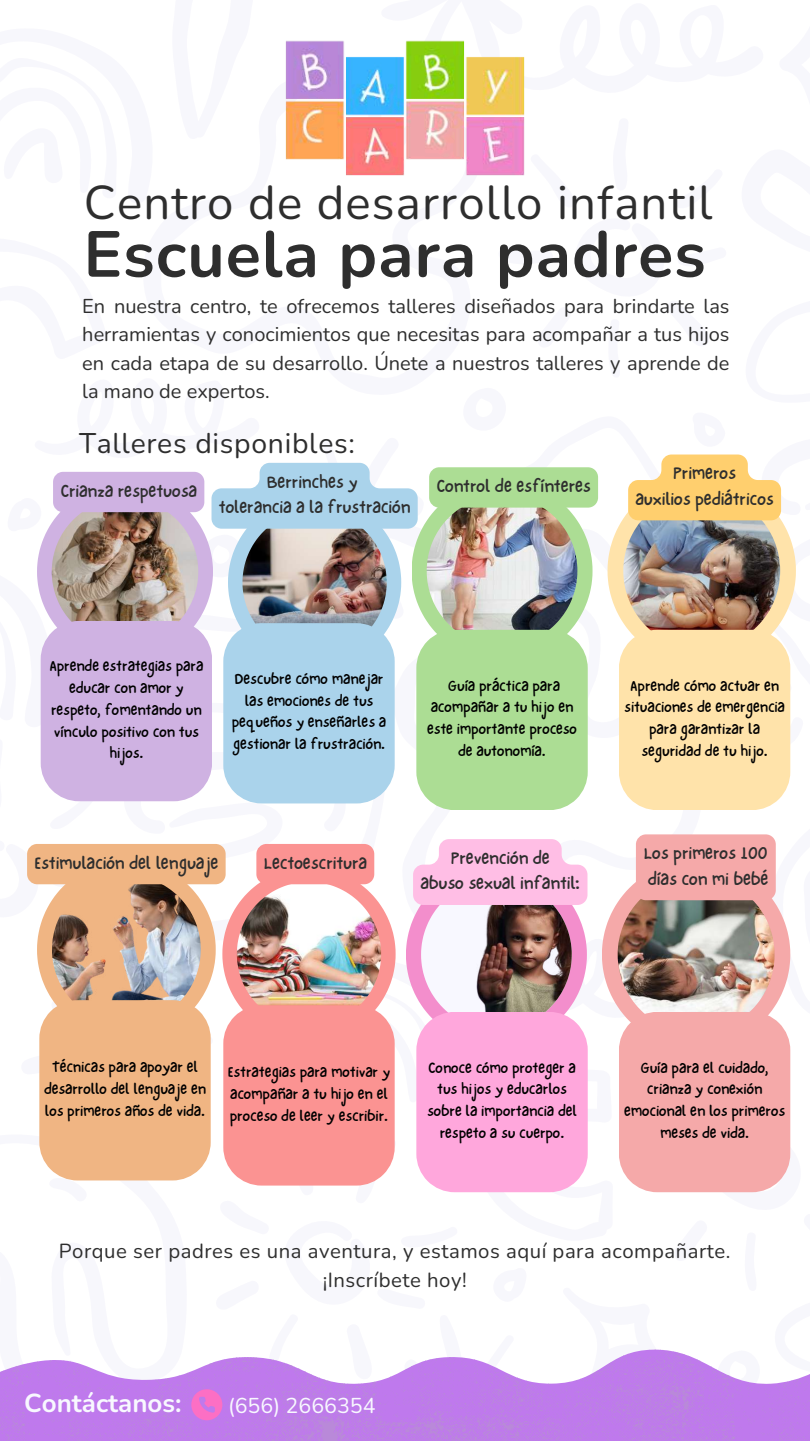
<style>
.page{position:relative;width:810px;height:1441px;background:#fff}
.page>*{position:absolute;margin:0;border:0;box-sizing:border-box;transform-origin:0 0}
.t1{font:700 64.8px "Nunito";letter-spacing:.015em;color:#2e2e2e}
.t2{font:47.3px "Nunito";letter-spacing:.025em;color:#2e2e2e}
.t3{font:28.3px "Nunito";letter-spacing:.025em;color:#2e2e2e}
.t4{font:700 25.9px "Nunito";color:#f8f8ff}
.t5{font:21.4px "Nunito";color:#f8f8ff}
.t6{font:20.3px/29.2px "Nunito";letter-spacing:.025em;color:#2e2e2e;text-align:center}
.t7{font:20px/28.5px "Nunito";color:#2e2e2e;text-align:justify}
.t8{font:18.3px/25.5px "NF One Little Font Regular";color:#2e2e2e;text-align:center}
.t9{font:15.6px/21.8px "NF One Little Font Regular";color:#000;text-align:center}
</style>
<div class="page">
<svg style="left:0;top:1349px;width:810px;height:91px;fill:#bf7aed"></svg>
<svg style="left:191px;top:1388px;width:31px;height:31px"></svg>
<img style="left:285px;top:40px;width:240px;height:136px">
<img style="left:37px;top:463px;width:561px;height:346px">
<img style="left:608px;top:454px;width:188px;height:355px">
<svg style="left:27px;top:843px;width:369px;height:342px"></svg>
<svg style="left:406px;top:839px;width:182px;height:352px"></svg>
<svg style="left:602px;top:834px;width:188px;height:357px;background:#e1aeab"></svg>
<h2 class="t2" style="left:84px;top:171px;width:630px">Centro de desarrollo infantil</h2>
<h1 class="t1" style="left:84px;top:211px;width:624px">Escuela para padres</h1>
<p class="t7" style="left:82px;top:292px;width:649px">En nuestra centro, te ofrecemos talleres diseñados para brindarte las herramientas y conocimientos que necesitas para acompañar a tus hijos en cada etapa de su desarrollo. Únete a nuestros talleres y aprende de la mano de expertos.</p>
<h3 class="t3" style="left:79px;top:424px;width:277px">Talleres disponibles:</h3>
<p class="t8" style="left:219px;top:468px;width:193px">Berrinches y<br>tolerancia a la frustración</p>
<p class="t8" style="left:436px;top:473px;width:156px">Control de esfínteres</p>
<p class="t8" style="left:635px;top:460px;width:140px">Primeros<br>auxilios pediátricos</p>
<p class="t8" style="left:60px;top:477px;width:138px">Crianza respetuosa</p>
<p class="t9" style="left:49px;top:654px;width:155px">Aprende estrategias para educar con amor y respeto, fomentando un vínculo positivo con tus hijos.</p>
<p class="t9" style="left:232px;top:667px;width:156px">Descubre cómo manejar las emociones de tus pequeños y enseñarles a gestionar la frustración.</p>
<p class="t9" style="left:427px;top:674px;width:151px">Guía práctica para acompañar a tu hijo en este importante proceso de autonomía.</p>
<p class="t9" style="left:624px;top:674px;width:162px">Aprende cómo actuar en situaciones de emergencia para garantizar la seguridad de tu hijo.</p>
<p class="t8" style="left:34px;top:849px;width:185px">Estimulación del lenguaje</p>
<p class="t8" style="left:264px;top:849px;width:105px">Lectoescritura</p>
<p class="t8" style="left:420px;top:844px;width:161px">Prevención de<br>abuso sexual infantil:</p>
<p class="t8" style="left:644px;top:839px;width:126px;text-align:left">Los primeros 100 días con mi bebé</p>
<p class="t9" style="left:44px;top:1055px;width:163px">Técnicas para apoyar el desarrollo del lenguaje en los primeros años de vida.</p>
<p class="t9" style="left:228px;top:1060px;width:164px;text-align:left">Estrategias para motivar y acompañar a tu hijo en el proceso de leer y escribir.</p>
<p class="t9" style="left:427px;top:1056px;width:151px">Conoce cómo proteger a tus hijos y educarlos sobre la importancia del respeto a su cuerpo.</p>
<p class="t9" style="left:624px;top:1056px;width:162px">Guía para el cuidado, crianza y conexión emocional en los primeros meses de vida.</p>
<h3 class="t6" style="left:59px;top:1236px;width:673px">Porque ser padres es una aventura, y estamos aquí para acompañarte. ¡Inscríbete hoy!</h3>
<h3 class="t4" style="left:24px;top:1384px;width:159px">Contáctanos:</h3>
<h3 class="t5" style="left:228px;top:1390px;width:149px">(656) 2666354</h3>
</div>
